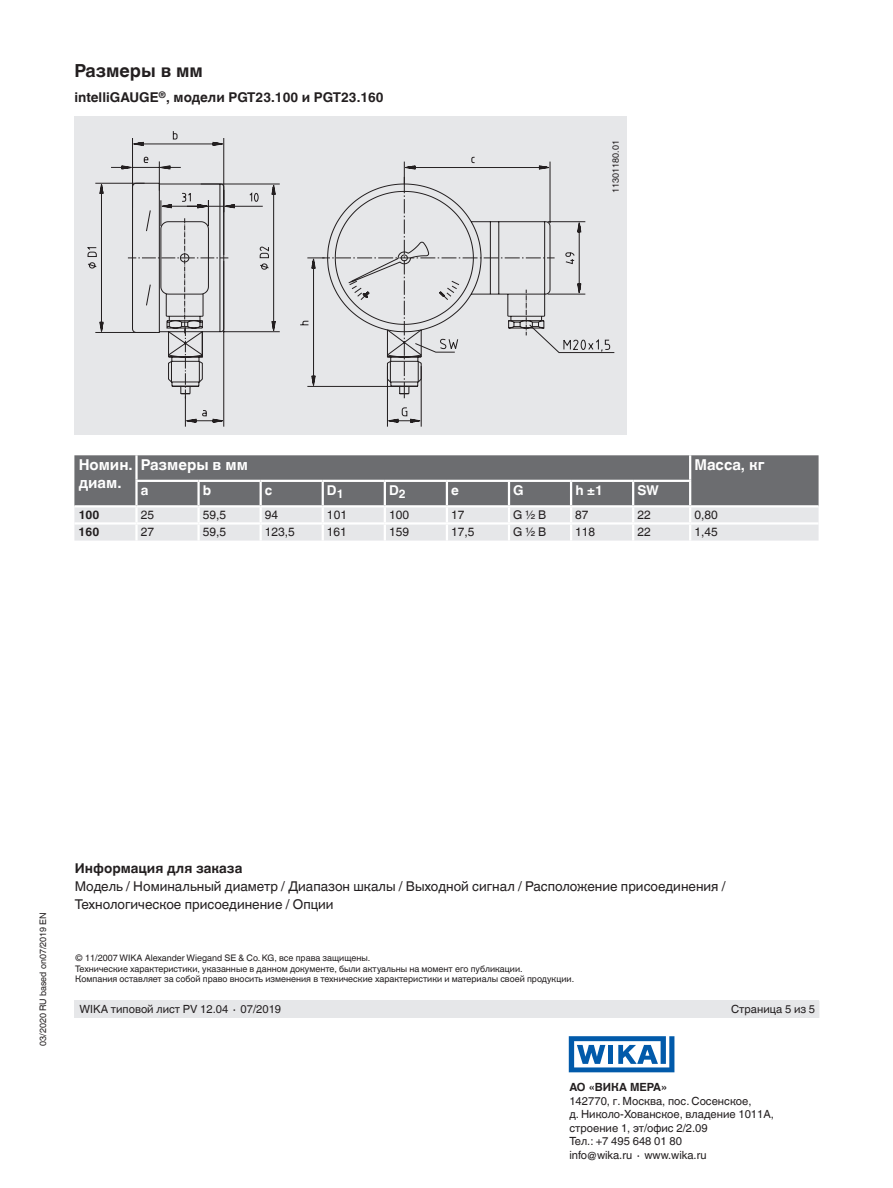
<style>
.page{position:relative;width:893px;height:1188px;background:#fff}
.page>*{position:absolute;margin:0;border:0;box-sizing:border-box;transform-origin:0 0}
.t1{font:700 18px "Helvetica World";color:#231f20}
.t2{font:700 15px/18px "Helvetica World";color:#fff}
.t3{font:13.5px/18px "Helvetica World";color:#231f20}
.t4{font:700 13.5px "Helvetica World";color:#231f20}
.t5{font:700 13.5px "Helvetica World";color:#fff}
.t6{font:12px "Helvetica World";color:#231f20}
.t7{font:700 12px "Helvetica World";color:#231f20}
.t8{font:11.25px/13.5px "Helvetica World";color:#231f20}
.t9{font:700 11.25px "Helvetica World";color:#231f20}
.t10{font:9px/10.5px "Helvetica World";color:#231f20}
</style>
<div class="page">
<div style="left:74px;top:1000px;width:745px;height:18px;background:#e6e7e9"></div>
<svg style="left:569px;top:1036px;width:105px;height:36px"></svg>
<div style="left:74px;top:117px;width:553px;height:318px;background:#e6e7e9"></div>
<svg style="left:184px;top:395px;width:238px;height:32px"></svg>
<svg style="left:87px;top:131px;width:527px;height:222px"></svg>
<svg style="left:132px;top:182px;width:419px;height:213px"></svg>
<svg style="left:74px;top:455px;width:745px;height:86px;background:#a3a4a6"></svg>
<hr style="left:136px;top:505px;width:63px;height:2px;background:#fff">
<hr style="left:199px;top:505px;width:62px;height:2px;background:#fff">
<hr style="left:261px;top:505px;width:62px;height:2px;background:#fff">
<hr style="left:323px;top:505px;width:62px;height:2px;background:#fff">
<hr style="left:385px;top:505px;width:62px;height:2px;background:#fff">
<hr style="left:447px;top:505px;width:62px;height:2px;background:#fff">
<hr style="left:509px;top:505px;width:62px;height:2px;background:#fff">
<hr style="left:571px;top:505px;width:62px;height:2px;background:#fff">
<hr style="left:633px;top:505px;width:57px;height:2px;background:#fff">
<hr style="left:135px;top:455px;width:3px;height:25px;background:#fff">
<hr style="left:135px;top:482px;width:3px;height:23px;background:#fff">
<hr style="left:74px;top:505px;width:62px;height:2px;background:#fff">
<hr style="left:689px;top:455px;width:2px;height:25px;background:#fff">
<hr style="left:689px;top:482px;width:2px;height:23px;background:#fff">
<hr style="left:690px;top:505px;width:129px;height:2px;background:#fff">
<h1 class="t1" style="left:74px;top:60px;width:130px">Размеры в мм</h1>
<h3 class="t4" style="left:74px;top:90px;width:311px">intelliGAUGE<sup>®</sup>, модели PGT23.100 и PGT23.160</h3>
<p class="t10" style="left:610px;top:193px;width:54px;rotate:-90deg">11301180.01</p>
<h2 class="t2" style="left:79px;top:456px;width:56px">Номин. диам.</h2>
<h2 class="t2" style="left:141px;top:456px;width:109px">Размеры в мм</h2>
<h2 class="t2" style="left:694px;top:456px;width:72px">Масса, кг</h2>
<h3 class="t5" style="left:141px;top:482px;width:9px">a</h3>
<h3 class="t5" style="left:203px;top:482px;width:10px">b</h3>
<h3 class="t5" style="left:265px;top:482px;width:9px">c</h3>
<h3 class="t5" style="left:327px;top:482px;width:18px">D<sub>1</sub></h3>
<h3 class="t5" style="left:389px;top:482px;width:18px">D<sub>2</sub></h3>
<h3 class="t5" style="left:451px;top:482px;width:9px">e</h3>
<h3 class="t5" style="left:513px;top:482px;width:12px">G</h3>
<h3 class="t5" style="left:575px;top:482px;width:29px">h ±1</h3>
<h3 class="t5" style="left:637px;top:482px;width:23px">SW</h3>
<h3 class="t7" style="left:79px;top:508px;width:22px">100</h3>
<h3 class="t6" style="left:141px;top:508px;width:15px">25</h3>
<h3 class="t6" style="left:203px;top:508px;width:25px">59,5</h3>
<h3 class="t6" style="left:265px;top:508px;width:15px">94</h3>
<h3 class="t6" style="left:327px;top:508px;width:22px">101</h3>
<h3 class="t6" style="left:389px;top:508px;width:22px">100</h3>
<h3 class="t6" style="left:451px;top:508px;width:15px">17</h3>
<h3 class="t6" style="left:513px;top:508px;width:35px">G ½ B</h3>
<h3 class="t6" style="left:575px;top:508px;width:15px">87</h3>
<h3 class="t6" style="left:637px;top:508px;width:15px">22</h3>
<h3 class="t6" style="left:694px;top:508px;width:25px">0,80</h3>
<h3 class="t7" style="left:79px;top:525px;width:22px">160</h3>
<h3 class="t6" style="left:141px;top:525px;width:15px">27</h3>
<h3 class="t6" style="left:203px;top:525px;width:25px">59,5</h3>
<h3 class="t6" style="left:265px;top:525px;width:32px">123,5</h3>
<h3 class="t6" style="left:327px;top:525px;width:22px">161</h3>
<h3 class="t6" style="left:389px;top:525px;width:22px">159</h3>
<h3 class="t6" style="left:451px;top:525px;width:25px">17,5</h3>
<h3 class="t6" style="left:513px;top:525px;width:35px">G ½ B</h3>
<h3 class="t6" style="left:575px;top:525px;width:22px">118</h3>
<h3 class="t6" style="left:637px;top:525px;width:15px">22</h3>
<h3 class="t6" style="left:694px;top:525px;width:25px">1,45</h3>
<p class="t10" style="left:38px;top:1046px;width:135px;rotate:-90deg">03/2020 RU based on07/2019 EN</p>
<h3 class="t4" style="left:75px;top:861px;width:169px">Информация для заказа</h3>
<h3 class="t3" style="left:75px;top:878px;width:652px">Модель / Номинальный диаметр / Диапазон шкалы / Выходной сигнал / Расположение присоединения /<br>Технологическое присоединение / Опции</h3>
<p class="t10" style="left:75px;top:953px;width:500px">© 11/2007 WIKA Alexander Wiegand SE &amp; Co. KG, все права защищены.<br>Технические характеристики, указанные в данном документе, были актуальны на момент его публикации.<br>Компания оставляет за собой право вносить изменения в технические характеристики и материалы своей продукции.</p>
<p class="t8" style="left:80px;top:1003px;width:203px">WIKA типовой лист PV 12.04 ∙ 07/2019</p>
<p class="t8" style="left:731px;top:1003px;width:86px">Страница 5 из 5</p>
<p class="t9" style="left:569px;top:1081px;width:99px">АО «ВИКА МЕРА»</p>
<p class="t8" style="left:569px;top:1094px;width:206px">142770, г. Москва, пос. Сосенское,<br>д. Николо-Хованское, владение 1011А, строение 1, эт/офис 2/2.09<br>Тел.: +7 495 648 01 80<br>info@wika.ru ∙ www.wika.ru</p>
</div>
